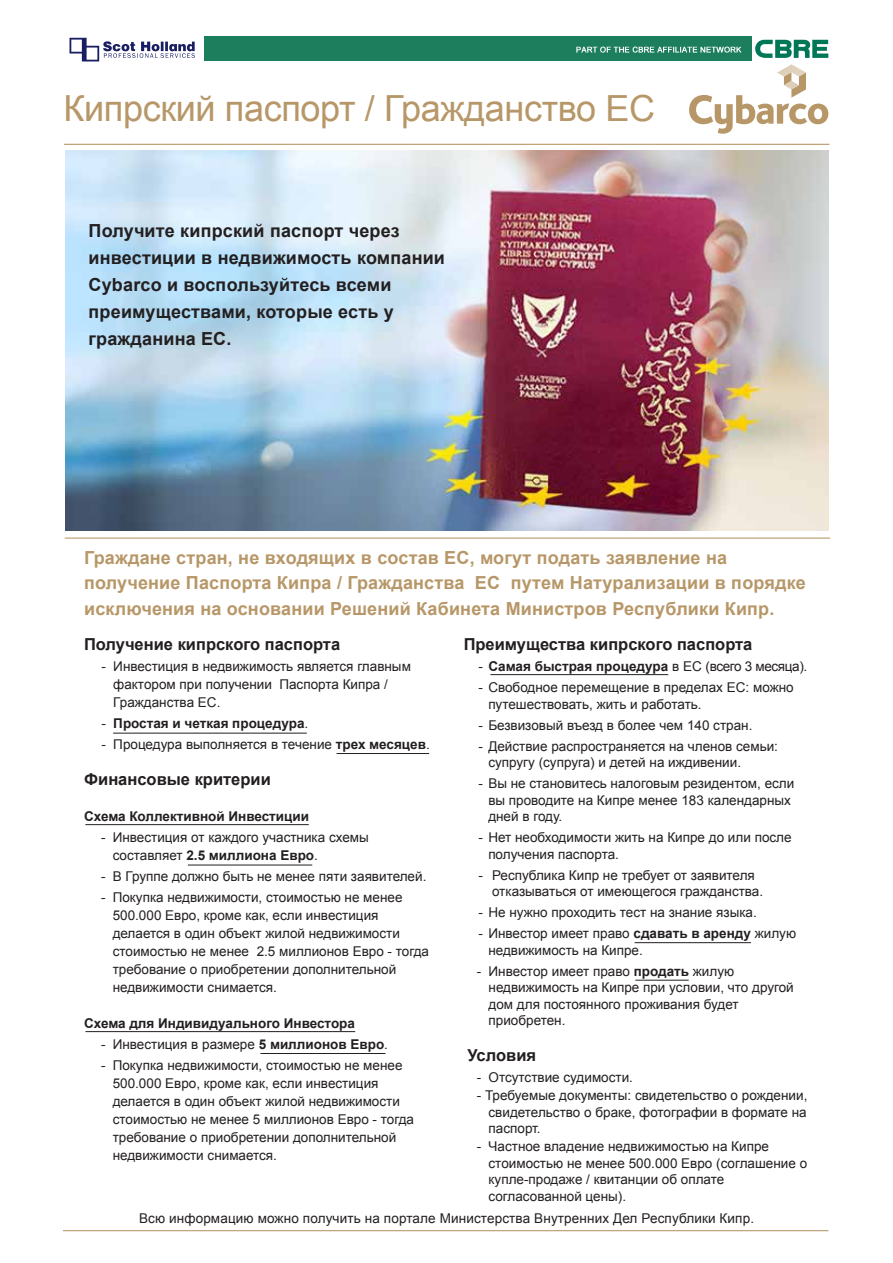
<style>
.page{position:relative;width:893px;height:1263px;background:#fff}
.page>*{position:absolute;margin:0;border:0;box-sizing:border-box;transform-origin:0 0}
.t1{font:36px "Arial";letter-spacing:-.01em;color:#b79768}
.t2{font:700 18px/25.5px "Arial";letter-spacing:.01em;color:#b79768}
.t3{font:700 18px/27px "Arial";letter-spacing:.01em;color:#231f20}
.t4{font:700 16.5px "Arial";color:#231f20}
.t5{font:13.5px/16.5px "Arial";color:#231f20}
.t6{font:700 13.5px "Arial";color:#231f20}
.s1{font-weight:400}
.s2{font-weight:700}
</style>
<div class="page">
<img style="left:65px;top:151px;width:764px;height:379px">
<hr style="left:64px;top:144px;width:765px;height:1px;background:#b79768">
<svg style="left:689px;top:64px;width:139px;height:70px"></svg>
<hr style="left:63px;top:1230px;width:765px;height:1px;background:#b79768">
<hr style="left:65px;top:537px;width:765px;height:2px;background:#b79768">
<hr style="left:113px;top:733px;width:194px;height:1px;background:#231f20">
<hr style="left:490px;top:674px;width:178px;height:1px;background:#231f20">
<hr style="left:188px;top:865px;width:124px;height:1px;background:#231f20">
<hr style="left:337px;top:753px;width:92px;height:1px;background:#231f20">
<hr style="left:85px;top:824px;width:224px;height:1px;background:#231f20">
<hr style="left:85px;top:1031px;width:270px;height:1px;background:#231f20">
<hr style="left:260px;top:1053px;width:125px;height:1px;background:#231f20">
<hr style="left:635px;top:980px;width:54px;height:1px;background:#231f20">
<hr style="left:635px;top:942px;width:116px;height:1px;background:#231f20">
<svg style="left:70px;top:38px;width:125px;height:23px"></svg>
<svg style="left:755px;top:40px;width:74px;height:18px"></svg>
<div style="left:204px;top:37px;width:547px;height:24px;background:#1d7e5e"></div>
<svg style="left:576px;top:46px;width:165px;height:7px"></svg>
<h1 class="t1" style="left:64px;top:83px;width:593px">Кипрский паспорт / Гражданство ЕС</h1>
<h2 class="t3" style="left:89px;top:218px;width:358px">Получите кипрский паспорт через инвестиции в недвижимость компании<br>Cybarco и воспользуйтесь всеми преимуществами, которые есть у гражданина ЕС.</h2>
<h2 class="t2" style="left:84px;top:545px;width:723px">Граждане стран, не входящих в состав ЕС, могут подать заявление на получение Паспорта Кипра / Гражданства ЕС путем Натурализации в порядке исключения на основании Решений Кабинета Министров Республики Кипр.</h2>
<p class="t4" style="left:84px;top:633px;width:258px">Получение кипрского паспорта</p>
<p class="t5" style="left:113px;top:657px;width:299px;line-height:18px;text-indent:-12px">- Инвестиция в недвижимость является главным фактором при получении Паспорта Кипра /<br>Гражданства ЕС.</p>
<p class="t6" style="left:102px;top:714px;width:208px"><span class="s1">-</span> Простая и четкая процедура<span class="s1">.</span></p>
<p class="t5" style="left:102px;top:736px;width:330px">- Процедура выполняется в течение <span class="s2">трех месяцев</span>.</p>
<p class="t4" style="left:84px;top:768px;width:188px">Финансовые критерии</p>
<p class="t6" style="left:84px;top:807px;width:227px">Схема Коллективной Инвестиции</p>
<p class="t5" style="left:113px;top:828px;width:258px;line-height:18px;text-indent:-12px">- Инвестиция от каждого участника схемы составляет <span class="s2">2.5 миллиона Евро</span>.</p>
<p class="t5" style="left:101px;top:868px;width:327px">- В Группе должно быть не менее пяти заявителей.</p>
<p class="t5" style="left:113px;top:888px;width:318px;line-height:18px;text-indent:-12px">- Покупка недвижимости, стоимостью не менее 500.000 Евро, кроме как, если инвестиция делается в один объект жилой недвижимости стоимостью не менее 2.5 миллионов Евро - тогда требование о приобретении дополнительной недвижимости снимается.</p>
<p class="t6" style="left:84px;top:1014px;width:272px">Схема для Индивидуального Инвестора</p>
<p class="t5" style="left:101px;top:1036px;width:288px">- Инвестиция в размере <span class="s2">5 миллионов Евро</span>.</p>
<p class="t5" style="left:113px;top:1056px;width:303px;line-height:18px;text-indent:-12px">- Покупка недвижимости, стоимостью не менее 500.000 Евро, кроме как, если инвестиция делается в один объект жилой недвижимости стоимостью не менее 5 миллионов Евро - тогда требование о приобретении дополнительной недвижимости снимается.</p>
<p class="t4" style="left:464px;top:633px;width:290px">Преимущества кипрского паспорта</p>
<p class="t6" style="left:478px;top:657px;width:330px"><span class="s1">-</span> Самая быстрая процедура <span class="s1">в ЕС (всего 3 месяца).</span></p>
<p class="t5" style="left:488px;top:679px;width:307px;text-indent:-10px">- Свободное перемещение в пределах ЕС: можно путешествовать, жить и работать.</p>
<p class="t5" style="left:478px;top:717px;width:276px">- Безвизовый въезд в более чем 140 стран.</p>
<p class="t5" style="left:488px;top:738px;width:291px;text-indent:-10px">- Действие распространяется на членов семьи: супругу (супруга) и детей на иждивении.</p>
<p class="t5" style="left:488px;top:775px;width:308px;text-indent:-10px">- Вы не становитесь налоговым резидентом, если вы проводите на Кипре менее 183 календарных дней в году.</p>
<p class="t5" style="left:488px;top:829px;width:305px;text-indent:-10px">- Нет необходимости жить на Кипре до или после получения паспорта.</p>
<p class="t5" style="left:492px;top:867px;width:273px;text-indent:-14px">- Республика Кипр не требует от заявителя отказываться от имеющегося гражданства.</p>
<p class="t5" style="left:478px;top:904px;width:280px">- Не нужно проходить тест на знание языка.</p>
<p class="t5" style="left:488px;top:925px;width:309px;text-indent:-10px">- Инвестор имеет право <span class="s2">сдавать в аренду</span> жилую недвижимость на Кипре.</p>
<p class="t5" style="left:489px;top:963px;width:307px;text-indent:-12px">- Инвестор имеет право <span class="s2">продать</span> жилую недвижимость на Кипре при условии, что другой дом для постоянного проживания будет приобретен.</p>
<p class="t4" style="left:467px;top:1044px;width:70px">Условия</p>
<p class="t5" style="left:477px;top:1069px;width:158px">- Отсутствие судимости.</p>
<p class="t5" style="left:489px;top:1087px;width:320px;text-align:justify;text-indent:-12px">- Требуемые документы: свидетельство о рождении, свидетельство о браке, фотографии в формате на паспорт.</p>
<p class="t5" style="left:489px;top:1138px;width:320px;text-indent:-12px">- Частное владение недвижимостью на Кипре стоимостью не менее 500.000 Евро (соглашение о купле-продаже / квитанции об оплате согласованной цены).</p>
<p class="t5" style="left:139px;top:1210px;width:617px">Всю информацию можно получить на портале Министерства Внутренних Дел Республики Кипр.</p>
</div>
